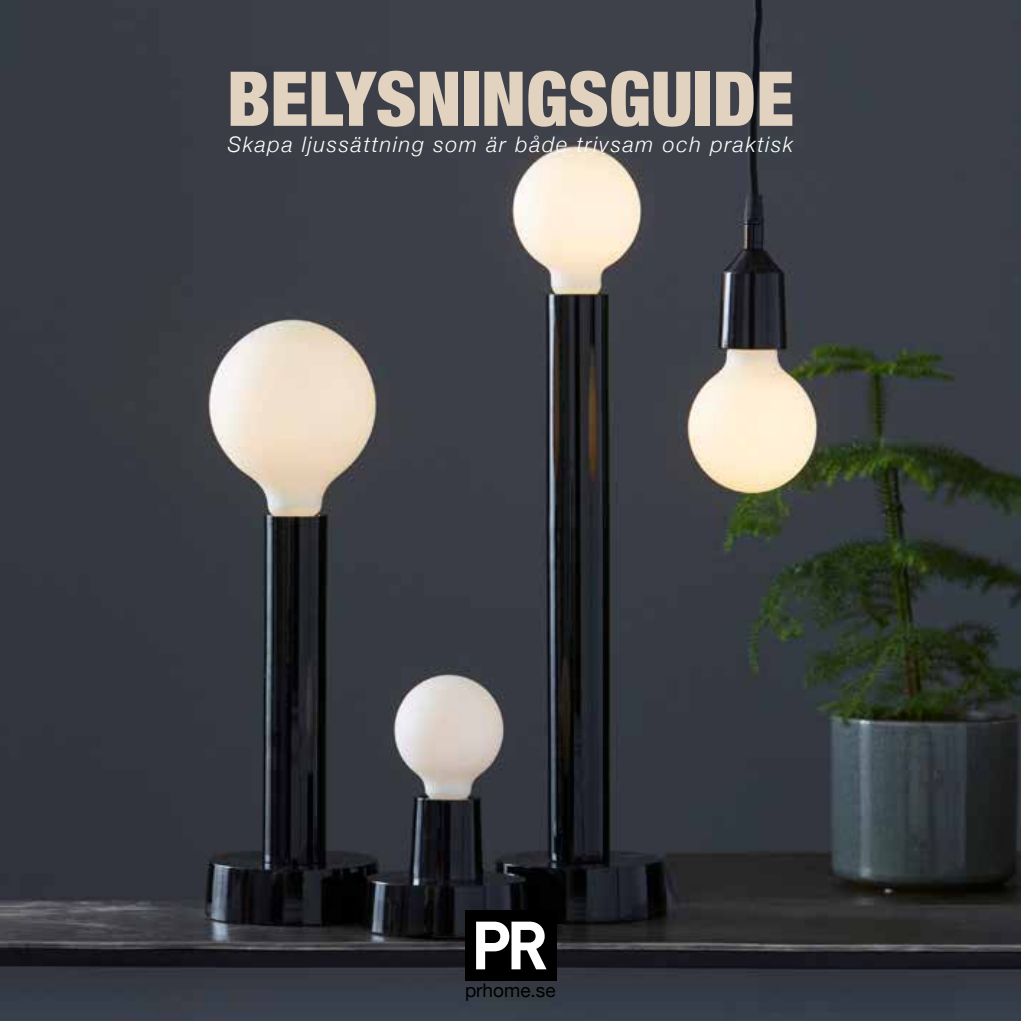
<style>
.page{position:relative;width:1021px;height:1021px;background:#fff}
.page>*{position:absolute;margin:0;border:0;box-sizing:border-box;transform-origin:0 0}
.t1{font:900 condensed 75.8px "Helvetica Neue";color:#e2d2c0}
.t2{font:italic 300 21.4px "Helvetica Neue";letter-spacing:.08em;color:#fff}
.t3{font:19px "Helvetica Neue";color:#000}
</style>
<div class="page">
<img style="left:0;top:0;width:1020px;height:1020px">
<div style="left:464px;top:910px;width:92px;height:70px;background:#000"></div>
<svg style="left:476px;top:921px;width:70px;height:48px"></svg>
<h1 class="t1" style="left:227px;top:36px;width:569px">BELYSNINGSGUIDE</h1>
<p class="t2" style="left:228px;top:127px;width:566px">Skapa ljussättning som är både trivsam och praktisk</p>
<p class="t3" style="left:465px;top:976px;width:92px">prhome.se</p>
</div>
